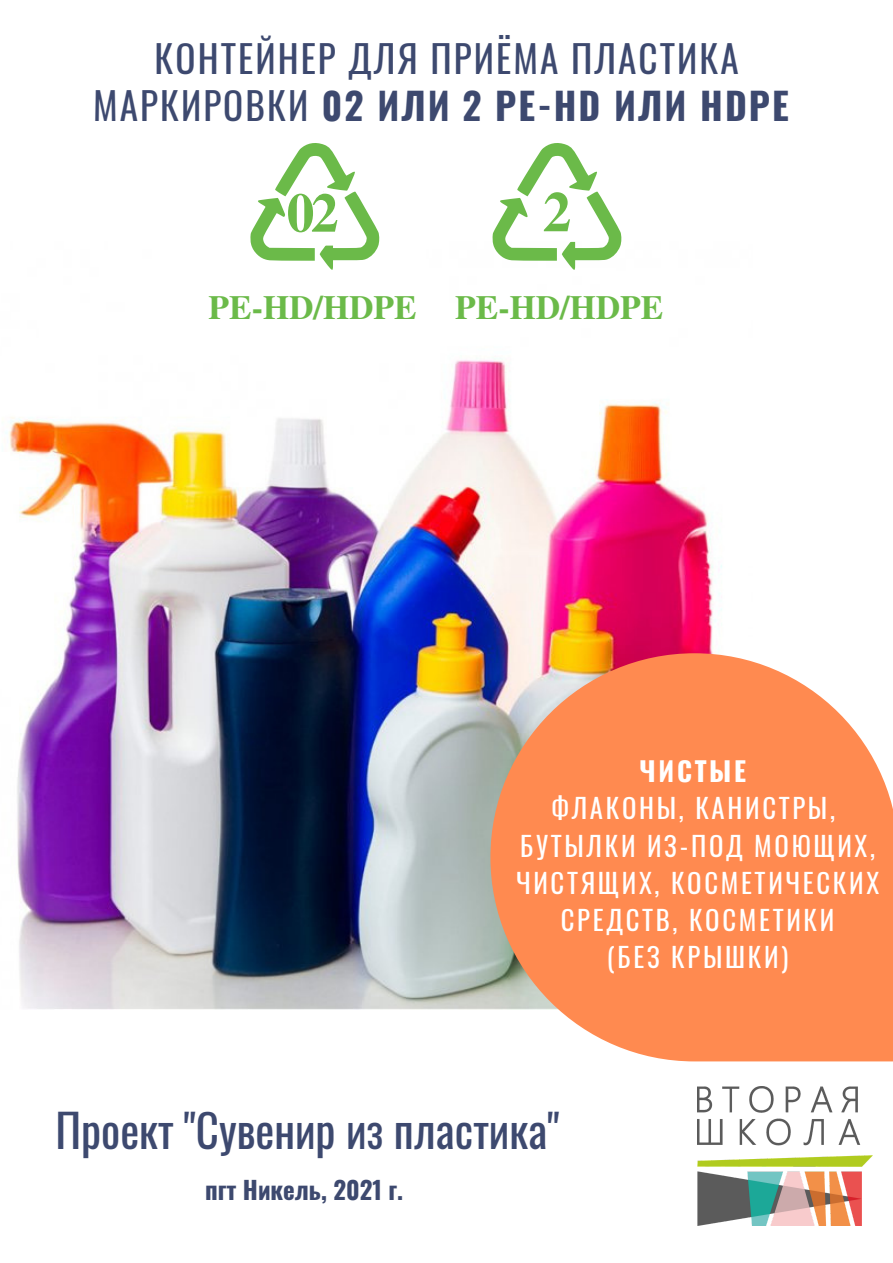
<style>
.page{position:relative;width:893px;height:1263px;background:#fff}
.page>*{position:absolute;margin:0;border:0;box-sizing:border-box;transform-origin:0 0}
.t1{font:700 56.93px "Free Sans";color:#6bba49}
.t2{font:700 56.78px "Free Serif";color:#6bba49}
.t3{font:700 55.28px "Free Serif";color:#6bba49}
.t4{font:45px "Oswald";color:#3d496f}
.t5{font:700 37.28px "Oswald";letter-spacing:.055em;color:#3d496f}
.t6{font:37.28px "Oswald";letter-spacing:.055em;color:#3d496f}
.t7{font:700 33.75px "Free Serif";color:#6bba49}
.t8{font:26.7px/37.2px "Oswald";letter-spacing:.1em;color:#fff;text-align:center}
.t9{font:700 26.7px "Oswald";letter-spacing:.1em;color:#fff}
.t10{font:700 24.75px "Oswald";color:#3d496f}
.s1{font-weight:400}
</style>
<div class="page">
<img style="left:697px;top:1086px;width:175px;height:139px">
<img style="left:5px;top:358px;width:717px;height:651px">
<svg style="left:250px;top:143px;width:130px;height:127px"></svg>
<svg style="left:492px;top:143px;width:130px;height:127px"></svg>
<svg style="left:490px;top:653px;width:403px;height:408px;background:#fa9665"></svg>
<p class="t6" style="left:155px;top:29px;width:586px">КОНТЕЙНЕР ДЛЯ ПРИЁМА ПЛАСТИКА</p>
<p class="t5" style="left:93px;top:76px;width:697px"><span class="s1">МАРКИРОВКИ</span> 02 ИЛИ 2 PE-HD ИЛИ HDPE</p>
<h1 class="t1" style="left:302px;top:186px;width:33px">1</h1>
<h1 class="t1" style="left:544px;top:186px;width:33px">1</h1>
<p class="t2" style="left:543px;top:180px;width:30px">2</p>
<p class="t3" style="left:287px;top:182px;width:53px">02</p>
<p class="t7" style="left:209px;top:289px;width:210px">PE-HD/HDPE</p>
<p class="t7" style="left:455px;top:289px;width:210px">PE-HD/HDPE</p>
<p class="t9" style="left:639px;top:750px;width:108px">ЧИСТЫЕ</p>
<p class="t8" style="left:551px;top:788px;width:285px">ФЛАКОНЫ, КАНИСТРЫ,</p>
<p class="t8" style="left:516px;top:826px;width:365px">БУТЫЛКИ ИЗ-ПОД МОЮЩИХ,<br>ЧИСТЯЩИХ, КОСМЕТИЧЕСКИХ<br>СРЕДСТВ, КОСМЕТИКИ</p>
<p class="t8" style="left:607px;top:937px;width:183px">(БЕЗ КРЫШКИ)</p>
<p class="t4" style="left:55px;top:1095px;width:505px">Проект "Сувенир из пластика"</p>
<p class="t10" style="left:205px;top:1170px;width:200px">пгт Никель, 2021 г.</p>
</div>
